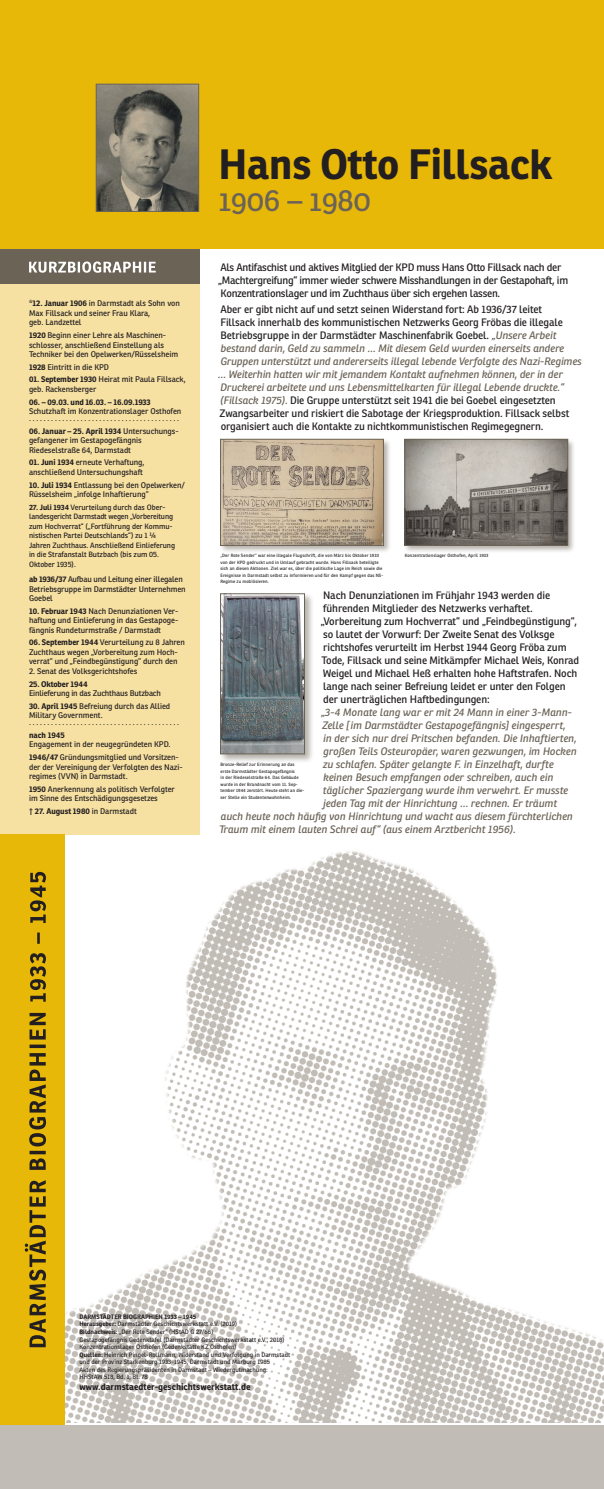
<style>
.page{position:relative;width:604px;height:1489px;background:#fff}
.page>*{position:absolute;margin:0;border:0;box-sizing:border-box;transform-origin:0 0}
.t1{font:700 41.25px "Ronnia";letter-spacing:-.005em;color:#231f20}
.t2{font:30px "Ronnia";letter-spacing:-.01em;color:#6c6357}
.t3{font:10.5px/13px "Ronnia";letter-spacing:-.01em;color:#231f20}
.t4{font:italic 10.5px "Ronnia";letter-spacing:-.005em;color:#6c6357}
.t5{font:700 9px "Ronnia";color:#231f20}
.t6{font:8px/9.5px "Ronnia";letter-spacing:-.005em;color:#231f20}
.t7{font:700 8px "Ronnia";letter-spacing:-.01em;color:#231f20}
.t8{font:7.5px/9.5px "Ronnia";letter-spacing:-.005em;color:#231f20}
.t9{font:6.25px/7.5px "Ronnia";color:#231f20}
.t10{font:4.5px/6.5px "Ronnia";letter-spacing:.02em;color:#231f20}
.s1{font-weight:700}
.s2{font-weight:400}
.s3{font-style:italic;color:#6c6357}
</style>
<div class="page">
<img style="left:65px;top:851px;width:539px;height:572px">
<div style="left:0;top:242px;width:199px;height:42px;background:#6c6357"></div>
<div style="left:0;top:284px;width:199px;height:551px;background:#f6e0a2"></div>
<div style="left:0;top:0;width:604px;height:249px;background:#e8b809"></div>
<svg style="left:29px;top:261px;width:127px;height:12px"></svg>
<div style="left:0;top:835px;width:64px;height:654px;background:#e8b809"></div>
<svg style="left:25px;top:872px;width:21px;height:475px"></svg>
<div style="left:403px;top:438px;width:173px;height:116px;background:#6c6357;opacity:.5"></div>
<img style="left:407px;top:441px;width:159px;height:102px">
<div style="left:405px;top:439px;width:163px;height:106px;border:1px solid #6c6357"></div>
<div style="left:219px;top:438px;width:173px;height:116px;background:#6c6357;opacity:.5"></div>
<img style="left:222px;top:441px;width:159px;height:102px">
<div style="left:220px;top:439px;width:163px;height:106px;border:1px solid #6c6357"></div>
<div style="left:219px;top:592px;width:95px;height:171px;background:#6c6357;opacity:.5"></div>
<img style="left:222px;top:596px;width:80px;height:156px">
<div style="left:220px;top:594px;width:84px;height:160px;border:1px solid #6c6357"></div>
<div style="left:0;top:1425px;width:604px;height:64px;background:#c1bcb5"></div>
<img style="left:98px;top:86px;width:99px;height:124px">
<div style="left:96px;top:84px;width:103px;height:128px;border:1px solid #6c6357"></div>
<p class="t6" style="left:29px;top:299px;width:152px"><span class="s1">*12. Januar 1906</span> in Darmstadt als Sohn von<br>Max Fillsack und seiner Frau Klara,<br>geb. Landzettel</p>
<p class="t6" style="left:29px;top:330px;width:151px"><span class="s1">1920</span> Beginn einer Lehre als Maschinen&shy;schlosser, anschließend Einstellung als<br>Techniker bei den Opelwerken/Rüsselsheim</p>
<p class="t6" style="left:29px;top:362px;width:81px"><span class="s1">1928</span> Eintritt in die KPD</p>
<p class="t6" style="left:29px;top:375px;width:158px"><span class="s1">01. September 1930</span> Heirat mit Paula Fillsack, geb. Rackensberger</p>
<p class="t7" style="left:29px;top:397px;width:123px">06. – 09.03. und 16.03. – 16.09.1933</p>
<p class="t6" style="left:29px;top:406px;width:154px">Schutzhaft im Konzentrationslager Osthofen</p>
<p class="t8" style="left:29px;top:414px;width:152px">. . . . . . . . . . . . . . . . . . . . . . . . . . . . . . . . . . . . . . . . .</p>
<p class="t6" style="left:29px;top:426px;width:151px"><span class="s1">06. Januar – 25. April 1934</span> Untersuchungs&shy;gefangener im Gestapogefängnis<br>Riedeselstraße 64, Darmstadt</p>
<p class="t6" style="left:29px;top:458px;width:117px"><span class="s1">01. Juni 1934</span> erneute Verhaftung, anschließend Untersuchungshaft</p>
<p class="t6" style="left:29px;top:480px;width:157px"><span class="s1">10. Juli 1934</span> Entlassung bei den Opelwerken/<br>Rüsselsheim „infolge Inhaftierung“</p>
<p class="t8" style="left:29px;top:502px;width:148px"><span class="s1">27. Juli 1934</span> Verurteilung durch das Ober&shy;landesgericht Darmstadt wegen „Vorbereitung zum Hochverrat“ („Fortführung der Kommu&shy;nistischen Partei Deutschlands“) zu 1 ¼ Jahren Zuchthaus. Anschließend Einlieferung in die Strafanstalt Butzbach (bis zum 05.<br>Oktober 1935).</p>
<p class="t6" style="left:29px;top:574px;width:158px"><span class="s1">ab 1936/37</span> Aufbau und Leitung einer illegalen<br>Betriebsgruppe im Darmstädter Unternehmen<br>Goebel</p>
<p class="t6" style="left:29px;top:606px;width:151px;text-align:justify"><span class="s1">10. Februar 1943</span> Nach Denunziationen Ver&shy;haftung und Einlieferung in das Gestapoge&shy;fängnis Rundeturmstraße / Darmstadt</p>
<p class="t6" style="left:29px;top:638px;width:157px"><span class="s1">06. September 1944</span> Verurteilung zu 8 Jahren<br>Zuchthaus wegen „Vorbereitung zum Hoch&shy;verrat“ und „Feindbegünstigung“ durch den</p>
<p class="t6" style="left:29px;top:666px;width:110px">2. Senat des Volksgerichtshofes</p>
<p class="t7" style="left:29px;top:679px;width:60px">25. Oktober 1944</p>
<p class="t6" style="left:29px;top:688px;width:133px">Einlieferung in das Zuchthaus Butzbach</p>
<p class="t6" style="left:29px;top:701px;width:143px"><span class="s1">30. April 1945</span> Befreiung durch das Allied<br>Military Government.</p>
<p class="t8" style="left:29px;top:718px;width:152px">. . . . . . . . . . . . . . . . . . . . . . . . . . . . . . . . . . . . . . . . .</p>
<p class="t7" style="left:29px;top:730px;width:37px">nach 1945</p>
<p class="t6" style="left:29px;top:738px;width:151px;line-height:12.7px">Engagement in der neugegründeten KPD.<br><span class="s1">1946/47</span> Gründungsmitglied und Vorsitzen-</p>
<p class="t6" style="left:29px;top:762px;width:155px">der der Vereinigung der Verfolgten des Nazi&shy;regimes (VVN) in Darmstadt.</p>
<p class="t6" style="left:29px;top:784px;width:147px"><span class="s1">1950</span> Anerkennung als politisch Verfolgter im Sinne des Entschädigungsgesetzes</p>
<p class="t7" style="left:29px;top:806px;width:109px"><span class="s2">†</span> 27. August 1980 <span class="s2">in Darmstadt</span></p>
<h1 class="t1" style="left:218px;top:138px;width:336px">Hans Otto Fillsack</h1>
<h2 class="t2" style="left:218px;top:182px;width:154px">1906 – 1980</h2>
<p class="t3" style="left:218px;top:261px;width:351px">Als Antifaschist und aktives Mitglied der KPD muss Hans Otto Fillsack nach der „Machtergreifung“ immer wieder schwere Misshandlungen in der Gestapohaft, im<br>Konzentrationslager und im Zuchthaus über sich ergehen lassen.</p>
<p class="t3" style="left:218px;top:303px;width:365px">Aber er gibt nicht auf und setzt seinen Widerstand fort: Ab 1936/37 leitet<br>Fillsack innerhalb des kommunistischen Netzwerks Georg Fröbas die illegale Betriebsgruppe in der Darmstädter Maschinenfabrik Goebel. <span class="s3">„Unsere Arbeit bestand darin, Geld zu sammeln … Mit diesem Geld wurden einerseits andere Gruppen unterstützt und andererseits illegal lebende Verfolgte des Nazi-Regimes … Weiterhin hatten wir mit jemandem Kontakt aufnehmen können, der in der Druckerei arbeitete und uns Lebensmittelkarten für illegal Lebende druckte.“ (Fillsack 1975).</span> Die Gruppe unterstützt seit 1941 die bei Goebel eingesetzten Zwangsarbeiter und riskiert die Sabotage der Kriegsproduktion. Fillsack selbst organisiert auch die Kontakte zu nichtkommunistischen Regimegegnern.</p>
<p class="t10" style="left:220px;top:552px;width:164px">„Der Rote Sender“ war eine illegale Flugschrift, die von März bis Oktober 1933 von der KPD gedruckt und in Umlauf gebracht wurde. Hans Fillsack beteiligte sich an diesen Aktionen. Ziel war es, über die politische Lage im Reich sowie die Ereignisse in Darmstadt selbst zu informieren und für den Kampf gegen das NS-Regime zu mobilisieren.</p>
<p class="t10" style="left:405px;top:552px;width:85px">Konzentrationslager Osthofen, April 1933</p>
<p class="t3" style="left:321px;top:589px;width:260px">Nach Denunziationen im Frühjahr 1943 werden die führenden Mitglieder des Netzwerks verhaftet. „Vorbereitung zum Hochverrat“ und „Feindbegünstigung“, so lautet der Vorwurf: Der Zweite Senat des Volksge richtshofes verurteilt im Herbst 1944 Georg Fröba zum Tode, Fillsack und seine Mitkämpfer Michael Weis, Konrad Weigel und Michael Heß erhalten hohe Haftstrafen. Noch lange nach seiner Befreiung leidet er unter den Folgen der unerträglichen Haftbedingungen:</p>
<p class="t4" style="left:321px;top:706px;width:252px">„3-4 Monate lang war er mit 24 Mann in einer 3-Mann-</p>
<p class="t4" style="left:322px;top:719px;width:245px">Zelle [im Darmstädter Gestapogefängnis] eingesperrt,</p>
<p class="t4" style="left:323px;top:732px;width:255px">in der sich nur drei Pritschen befanden. Die Inhaftierten,</p>
<p class="t4" style="left:323px;top:745px;width:255px">großen Teils Osteuropäer, waren gezwungen, im Hocken</p>
<p class="t4" style="left:323px;top:758px;width:232px">zu schlafen. Später gelangte F. in Einzelhaft, durfte</p>
<p class="t4" style="left:323px;top:771px;width:231px">keinen Besuch empfangen oder schreiben, auch ein</p>
<p class="t4" style="left:323px;top:784px;width:247px">täglicher Spaziergang wurde ihm verwehrt. Er musste</p>
<p class="t4" style="left:323px;top:797px;width:235px">jeden Tag mit der Hinrichtung … rechnen. Er träumt</p>
<p class="t4" style="left:221px;top:810px;width:354px">auch heute noch häufig von Hinrichtung und wacht aus diesem fürchterlichen</p>
<p class="t4" style="left:219px;top:823px;width:298px">Traum mit einem lauten Schrei auf“ (aus einem Arztbericht 1956).</p>
<p class="t10" style="left:220px;top:761px;width:85px">Bronze-Relief zur Erinnerung an das erste Darmstädter Gestapogefängnis<br>in der Riedeselstraße 64. Das Gebäude wurde in der Brandnacht vom 11. Sep&shy;tember 1944 zerstört. Heute steht an die&shy;ser Stelle ein Studentenwohnheim.</p>
<p class="t9" style="left:79px;top:1313px;width:212px"><span class="s1">DARMSTÄDTER BIOGRAPHIEN 1933 – 1945<br>Herausgeber:</span> Darmstädter Geschichtswerkstatt e.V. (2019)<br><span class="s1">Bildnachweis:</span> „Der Rote Sender“ (HStAD G 27/66)<br>Gestapogefängnis Gedenktafel (Darmstädter Geschichtswerkstatt e.V., 2018)<br>Konzentrationslager Osthofen (Gedenkstätte KZ Osthofen)<br><span class="s1">Quellen:</span> Heinrich Pingel-Rollmann, Widerstand und Verfolgung in Darmstadt und der Provinz Starkenburg 1933-1945, Darmstadt und Marburg 1985<br>Akten des Regierungspräsidenten in Darmstadt – Wiedergutmachung:<br>HHStAW 518, Bd. 1, Bl. 78</p>
<p class="t5" style="left:79px;top:1381px;width:173px">www.darmstaedter-geschichtswerkstatt.de</p>
</div>
